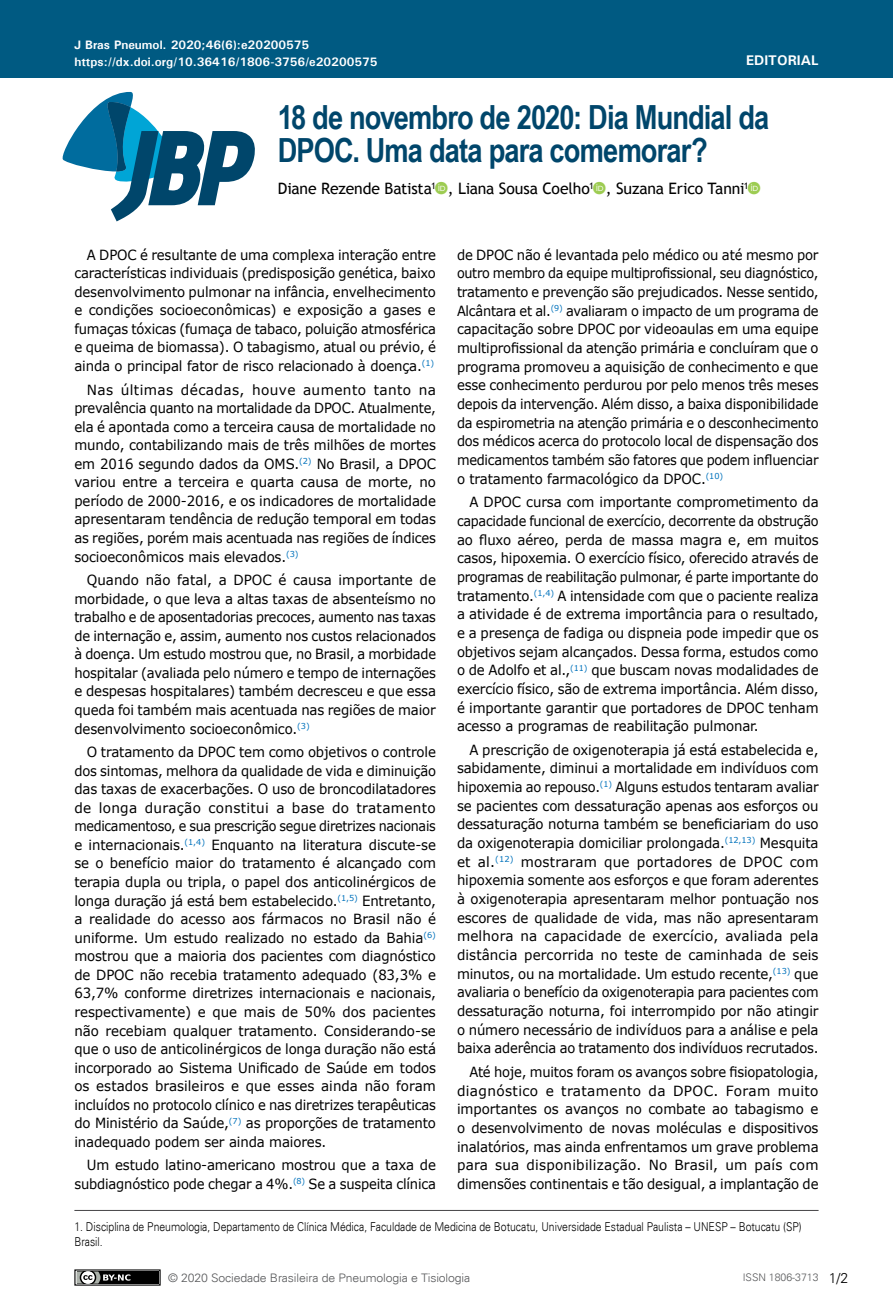
<style>
.page{position:relative;width:893px;height:1315px;background:#fff}
.page>*{position:absolute;margin:0;border:0;box-sizing:border-box;transform-origin:0 0}
.t1{font:700 33.25px/33.2px "Arial Narrow";letter-spacing:-.025em;color:#00466b}
.t2{font:21px "ID font Regular";color:#9dcc52}
.t3{font:15.75px "Trebuchet MS";letter-spacing:-.015em;color:#000}
.t4{font:14px/18.6px "Verdana";letter-spacing:-.01em;color:#000;text-align:justify;scale:.95 1}
.t5{font:14px/18.7px "Verdana";letter-spacing:-.01em;color:#000;text-align:justify;scale:.94 1}
.t6{font:14px/18.6px "Verdana";letter-spacing:-.01em;color:#000;text-align:justify}
.t7{font:14px/18.6px "Verdana";letter-spacing:-.01em;color:#000;text-align:justify;scale:.96 1}
.t8{font:14px/18.7px "Verdana";letter-spacing:-.01em;color:#000;text-align:justify;scale:.93 1}
.t9{font:700 14px "Univers";color:#fff}
.t10{font:300 14px "Univers";color:#000}
.t11{font:300 12.25px/14.9px "Univers";color:#000;scale:.85 1}
.t12{font:700 12.25px "Univers";color:#fff}
.t13{font:300 11.72px "Univers";letter-spacing:-.01em;color:#58595b;scale:1.04 1}
.t14{font:300 10.5px "Univers";color:#58595b}
.s1{font-family:"ID font Regular";font-size:21px;color:#9dcc52}
</style>
<div class="page">
<div style="left:0;top:0;width:893px;height:78px;background:#005a82"></div>
<svg style="left:62px;top:91px;width:193px;height:130px"></svg>
<div style="left:75px;top:1270px;width:85px;height:15px;background:#000"></div>
<div style="left:74px;top:1269px;width:87px;height:16px;border:1px solid #000"></div>
<svg style="left:74px;top:1269px;width:56px;height:17px"></svg>
<hr style="left:74px;top:1210px;width:745px;height:1px;background:#464547">
<p class="t12" style="left:74px;top:37px;width:236px">J Bras Pneumol. 2020;46(6):e20200575</p>
<p class="t12" style="left:74px;top:54px;width:305px">https://dx.doi.org/10.36416/1806-3756/e20200575</p>
<p class="t9" style="left:746px;top:52px;width:74px">EDITORIAL</p>
<h1 class="t1" style="left:278px;top:99px;width:493px">18 de novembro de 2020: Dia Mundial da<br>DPOC. Uma data para comemorar?</h1>
<p class="t3" style="left:278px;top:179px;width:472px">Diane Rezende Batista<sup>1</sup><span class="s1">a</span>, Liana Sousa Coelho<sup>1</sup><span class="s1">a</span>, Suzana Erico Tanni<sup>1</sup></p>
<h2 class="t2" style="left:748px;top:177px;width:14px">a</h2>
<p class="t4" style="left:74px;top:245px;width:382px;text-indent:12px">A DPOC é resultante de uma complexa interação entre características individuais (predisposição genética, baixo desenvolvimento pulmonar na infância, envelhecimento e condições socioeconômicas) e exposição a gases e fumaças tóxicas (fumaça de tabaco, poluição atmosférica e queima de biomassa). O tabagismo, atual ou prévio, é ainda o principal fator de risco relacionado à doença.<sup>(1)</sup></p>
<p class="t6" style="left:74px;top:380px;width:363px;text-indent:12px">Nas últimas décadas, houve aumento tanto na prevalência quanto na mortalidade da DPOC. Atualmente, ela é apontada como a terceira causa de mortalidade no mundo, contabilizando mais de três milhões de mortes em 2016 segundo dados da OMS.<sup>(2)</sup> No Brasil, a DPOC variou entre a terceira e quarta causa de morte, no período de 2000-2016, e os indicadores de mortalidade apresentaram tendência de redução temporal em todas as regiões, porém mais acentuada nas regiões de índices socioeconômicos mais elevados.<sup>(3)</sup></p>
<p class="t7" style="left:74px;top:570px;width:378px;text-indent:12px">Quando não fatal, a DPOC é causa importante de morbidade, o que leva a altas taxas de absenteísmo no trabalho e de aposentadorias precoces, aumento nas taxas de internação e, assim, aumento nos custos relacionados à doença. Um estudo mostrou que, no Brasil, a morbidade hospitalar (avaliada pelo número e tempo de internações e despesas hospitalares) também decresceu e que essa queda foi também mais acentuada nas regiões de maior desenvolvimento socioeconômico.<sup>(3)</sup></p>
<p class="t4" style="left:74px;top:742px;width:382px;text-indent:12px">O tratamento da DPOC tem como objetivos o controle dos sintomas, melhora da qualidade de vida e diminuição das taxas de exacerbações. O uso de broncodilatadores de longa duração constitui a base do tratamento medicamentoso, e sua prescrição segue diretrizes nacionais e internacionais.<sup>(1,4)</sup> Enquanto na literatura discute-se se o benefício maior do tratamento é alcançado com terapia dupla ou tripla, o papel dos anticolinérgicos de longa duração já está bem estabelecido.<sup>(1,5)</sup> Entretanto, a realidade do acesso aos fármacos no Brasil não é uniforme. Um estudo realizado no estado da Bahia<sup>(6) </sup>mostrou que a maioria dos pacientes com diagnóstico de DPOC não recebia tratamento adequado (83,3% e 63,7% conforme diretrizes internacionais e nacionais, respectivamente) e que mais de 50% dos pacientes não recebiam qualquer tratamento. Considerando-se que o uso de anticolinérgicos de longa duração não está incorporado ao Sistema Unificado de Saúde em todos os estados brasileiros e que esses ainda não foram incluídos no protocolo clínico e nas diretrizes terapêuticas do Ministério da Saúde,<sup>(7)</sup> as proporções de tratamento inadequado podem ser ainda maiores.</p>
<p class="t4" style="left:74px;top:1156px;width:382px;text-align:right">Um estudo latino-americano mostrou que a taxa de subdiagnóstico pode chegar a 4%.<sup>(8)</sup> Se a suspeita clínica</p>
<p class="t5" style="left:457px;top:245px;width:386px">de DPOC não é levantada pelo médico ou até mesmo por outro membro da equipe multiprofissional, seu diagnóstico, tratamento e prevenção são prejudicados. Nesse sentido, Alcântara et al.<sup>(9)</sup> avaliaram o impacto de um programa de capacitação sobre DPOC por videoaulas em uma equipe multiprofissional da atenção primária e concluíram que o programa promoveu a aquisição de conhecimento e que esse conhecimento perdurou por pelo menos três meses depois da intervenção. Além disso, a baixa disponibilidade da espirometria na atenção primária e o desconhecimento dos médicos acerca do protocolo local de dispensação dos medicamentos também são fatores que podem influenciar o tratamento farmacológico da DPOC.<sup>(10)</sup></p>
<p class="t4" style="left:457px;top:492px;width:382px;text-indent:12px">A DPOC cursa com importante comprometimento da capacidade funcional de exercício, decorrente da obstrução ao fluxo aéreo, perda de massa magra e, em muitos casos, hipoxemia. O exercício físico, oferecido através de programas de reabilitação pulmonar, é parte importante do tratamento.<sup>(1,4)</sup> A intensidade com que o paciente realiza a atividade é de extrema importância para o resultado, e a presença de fadiga ou dispneia pode impedir que os objetivos sejam alcançados. Dessa forma, estudos como o de Adolfo et al.,<sup>(11)</sup> que buscam novas modalidades de exercício físico, são de extrema importância. Além disso, é importante garantir que portadores de DPOC tenham acesso a programas de reabilitação pulmonar.</p>
<p class="t4" style="left:457px;top:740px;width:382px;text-indent:12px">A prescrição de oxigenoterapia já está estabelecida e, sabidamente, diminui a mortalidade em indivíduos com hipoxemia ao repouso.<sup>(1)</sup> Alguns estudos tentaram avaliar se pacientes com dessaturação apenas aos esforços ou dessaturação noturna também se beneficiariam do uso da oxigenoterapia domiciliar prolongada.<sup>(12,13)</sup> Mesquita et al.<sup>(12)</sup> mostraram que portadores de DPOC com hipoxemia somente aos esforços e que foram aderentes à oxigenoterapia apresentaram melhor pontuação nos escores de qualidade de vida, mas não apresentaram melhora na capacidade de exercício, avaliada pela distância percorrida no teste de caminhada de seis minutos, ou na mortalidade. Um estudo recente,<sup>(13)</sup> que avaliaria o benefício da oxigenoterapia para pacientes com dessaturação noturna, foi interrompido por não atingir o número necessário de indivíduos para a análise e pela baixa aderência ao tratamento dos indivíduos recrutados.</p>
<p class="t8" style="left:457px;top:1062px;width:390px;text-indent:12px">Até hoje, muitos foram os avanços sobre fisiopatologia, diagnóstico e tratamento da DPOC. Foram muito importantes os avanços no combate ao tabagismo e o desenvolvimento de novas moléculas e dispositivos inalatórios, mas ainda enfrentamos um grave problema para sua disponibilização. No Brasil, um país com dimensões continentais e tão desigual, a implantação de</p>
<p class="t11" style="left:74px;top:1218px;width:857px">1. Disciplina de Pneumologia, Departamento de Clínica Médica, Faculdade de Medicina de Botucatu, Universidade Estadual Paulista – UNESP – Botucatu (SP)<br>Brasil.</p>
<p class="t13" style="left:168px;top:1270px;width:292px">© 2020 Sociedade Brasileira de Pneumologia e Tisiologia</p>
<p class="t14" style="left:743px;top:1271px;width:77px">ISSN 1806-3713</p>
<p class="t10" style="left:829px;top:1269px;width:21px">1/2</p>
</div>
